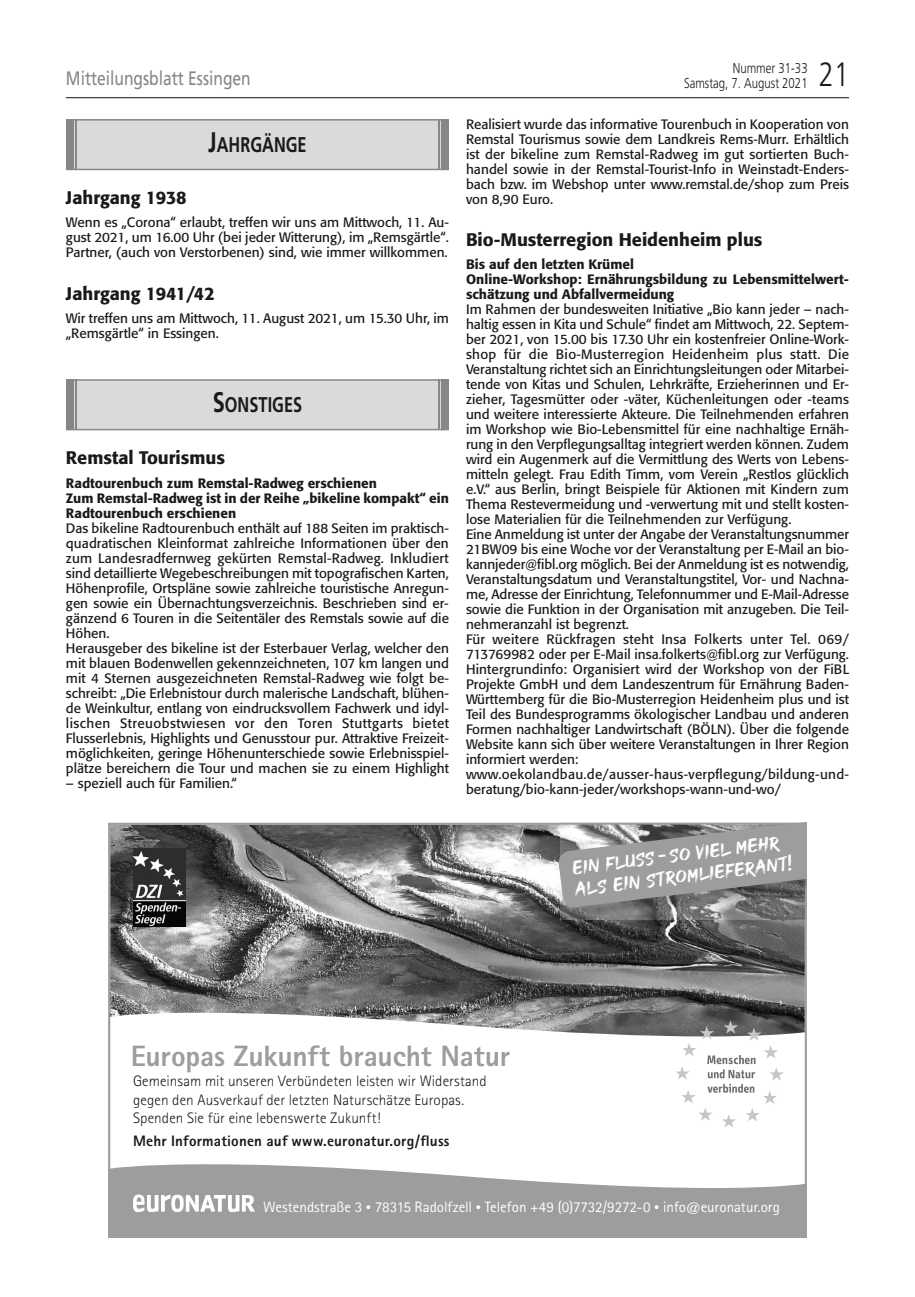
<style>
.page{position:relative;width:915px;height:1297px;background:#fff}
.page>*{position:absolute;margin:0;border:0;box-sizing:border-box;transform-origin:0 0}
.t1{font:300 33.75px "Frutiger";color:#1a1a18;scale:.8 1}
.t2{font:800 29.4px "Rotis Sans Serif";letter-spacing:-.005em;color:#9c9d9d}
.t3{font:700 21.3px "Frutiger";color:#1a1a18;scale:.77 1}
.t4{font:19.5px "Frutiger";color:#868786;scale:.8 1}
.t5{font:18.9px/21.6px "GOODBRUSH";color:#fff}
.t6{font:500 18px "Formata";color:#1a1a18}
.t7{font:300 15.15px/18.1px "AT Rotis Sans Serif";letter-spacing:.005em;color:#1a1a18}
.t8{font:800 15.15px "AT Rotis Sans Serif";letter-spacing:.01em;color:#1a1a18}
.t9{font:15px "Rotis Sans Serif";letter-spacing:-.005em;color:#fff}
.t10{font:300 14.25px "Frutiger";color:#1a1a18;scale:.8 1}
.t11{font:13.5px/15px "Formata";color:#1a1a18}
.t12{font:500 13.5px/15px "Formata";color:#1a1a18}
.s1{font-size:28.35px}
.s2{font-size:10.5px}
</style>
<div class="page">
<hr style="left:66px;top:97px;width:782px;height:1px;background:#1a1a18">
<div style="left:67px;top:121px;width:380px;height:48px;background:#d9dada"></div>
<div style="left:66px;top:119px;width:383px;height:51px;border:2px solid #868786"></div>
<div style="left:441px;top:119px;width:8px;height:50px;background:#868786"></div>
<hr style="left:438px;top:119px;width:1px;height:51px;background:#868786">
<div style="left:66px;top:119px;width:7px;height:51px;background:#868786"></div>
<hr style="left:75px;top:119px;width:2px;height:50px;background:#868786">
<div style="left:67px;top:381px;width:380px;height:48px;background:#d9dada"></div>
<div style="left:66px;top:379px;width:383px;height:51px;border:2px solid #868786"></div>
<div style="left:441px;top:379px;width:8px;height:51px;background:#868786"></div>
<hr style="left:438px;top:379px;width:1px;height:51px;background:#868786">
<div style="left:66px;top:379px;width:7px;height:51px;background:#868786"></div>
<hr style="left:75px;top:379px;width:2px;height:51px;background:#868786">
<svg style="left:108px;top:823px;width:698px;height:330px"></svg>
<svg style="left:108px;top:1153px;width:698px;height:84px;fill:#9c9d9d"></svg>
<img style="left:134px;top:848px;width:51px;height:79px">
<svg style="left:133px;top:1194px;width:122px;height:18px"></svg>
<img style="left:560px;top:908px;width:246px;height:11px">
<svg style="left:557px;top:823px;width:249px;height:85px;background:#949494"></svg>
<svg style="left:675px;top:1020px;width:108px;height:108px"></svg>
<p class="t10" style="left:732px;top:60px;width:95px">Nummer 31-33</p>
<h3 class="t4" style="left:66px;top:66px;width:232px">Mitteilungsblatt Essingen</h3>
<p class="t10" style="left:683px;top:75px;width:156px">Samstag, 7. August 2021</p>
<h1 class="t1" style="left:818px;top:55px;width:39px">21</h1>
<h3 class="t3" style="left:208px;top:132px;width:129px"><span class="s1">J</span>AHRGÄNGE</h3>
<h3 class="t6" style="left:66px;top:187px;width:122px">Jahrgang 1938</h3>
<p class="t11" style="left:66px;top:215px;width:384px;text-align:justify">Wenn es „Corona“ erlaubt, treffen wir uns am Mittwoch, 11. Au&shy;gust 2021, um 16.00 Uhr (bei jeder Witterung), im „Remsgärtle“.<br>Partner, (auch von Verstorbenen) sind, wie immer willkommen.</p>
<h3 class="t6" style="left:66px;top:282px;width:150px">Jahrgang 1941/42</h3>
<p class="t11" style="left:66px;top:311px;width:384px">Wir treffen uns am Mittwoch, 11. August 2021, um 15.30 Uhr, im „Remsgärtle“ in Essingen.</p>
<h3 class="t3" style="left:213px;top:392px;width:118px"><span class="s1">S</span>ONSTIGES</h3>
<h3 class="t6" style="left:66px;top:447px;width:161px">Remstal Tourismus</h3>
<p class="t12" style="left:66px;top:475px;width:384px">Radtourenbuch zum Remstal-Radweg erschienen<br>Zum Remstal-Radweg ist in der Reihe „bikeline kompakt“ ein<br>Radtourenbuch erschienen</p>
<p class="t11" style="left:66px;top:520px;width:384px">Das bikeline Radtourenbuch enthält auf 188 Seiten im praktisch&shy;quadratischen Kleinformat zahlreiche Informationen über den zum Landesradfernweg gekürten Remstal-Radweg. Inkludiert sind detaillierte Wegebeschreibungen mit topografischen Karten, Höhenprofile, Ortspläne sowie zahlreiche touristische Anregun&shy;gen sowie ein Übernachtungsverzeichnis. Beschrieben sind er&shy;gänzend 6 Touren in die Seitentäler des Remstals sowie auf die Höhen.<br>Herausgeber des bikeline ist der Esterbauer Verlag, welcher den mit blauen Bodenwellen gekennzeichneten, 107 km langen und mit 4 Sternen ausgezeichneten Remstal-Radweg wie folgt be&shy;schreibt: „Die Erlebnistour durch malerische Landschaft, blühen&shy;de Weinkultur, entlang von eindrucksvollem Fachwerk und idyl&shy;lischen Streuobstwiesen vor den Toren Stuttgarts bietet Flusserlebnis, Highlights und Genusstour pur. Attraktive Freizeit&shy;möglichkeiten, geringe Höhenunterschiede sowie Erlebnisspiel&shy;plätze bereichern die Tour und machen sie zu einem Highlight</p>
<p class="t11" style="left:66px;top:775px;width:172px">– speziell auch für Familien.“</p>
<p class="t11" style="left:466px;top:116px;width:384px;text-align:justify">Realisiert wurde das informative Tourenbuch in Kooperation von Remstal Tourismus sowie dem Landkreis Rems-Murr. Erhältlich ist der bikeline zum Remstal-Radweg im gut sortierten Buch&shy;handel sowie in der Remstal-Tourist-Info in Weinstadt-Enders&shy;bach bzw. im Webshop unter www.remstal.de/shop zum Preis von 8,90 Euro.</p>
<h3 class="t6" style="left:466px;top:229px;width:298px">Bio-Musterregion Heidenheim plus</h3>
<p class="t12" style="left:466px;top:257px;width:384px">Bis auf den letzten Krümel<br>Online-Workshop: Ernährungsbildung zu Lebensmittelwert&shy;schätzung und Abfallvermeidung</p>
<p class="t11" style="left:466px;top:302px;width:384px">Im Rahmen der bundesweiten Initiative „Bio kann jeder – nach&shy;haltig essen in Kita und Schule“ findet am Mittwoch, 22. Septem&shy;ber 2021, von 15.00 bis 17.30 Uhr ein kostenfreier Online-Work&shy;shop für die Bio-Musterregion Heidenheim plus statt. Die Veranstaltung richtet sich an Einrichtungsleitungen oder Mitarbei&shy;tende von Kitas und Schulen, Lehrkräfte, Erzieherinnen und Er&shy;zieher, Tagesmütter oder -väter, Küchenleitungen oder -teams und weitere interessierte Akteure. Die Teilnehmenden erfahren im Workshop wie Bio-Lebensmittel für eine nachhaltige Ernäh&shy;rung in den Verpflegungsalltag integriert werden können. Zudem wird ein Augenmerk auf die Vermittlung des Werts von Lebens&shy;mitteln gelegt. Frau Edith Timm, vom Verein „Restlos glücklich e.V.“ aus Berlin, bringt Beispiele für Aktionen mit Kindern zum Thema Restevermeidung und -verwertung mit und stellt kosten&shy;lose Materialien für die Teilnehmenden zur Verfügung.<br>Eine Anmeldung ist unter der Angabe der Veranstaltungsnummer 21BW09 bis eine Woche vor der Veranstaltung per E-Mail an bio&shy;kannjeder@fibl.org möglich. Bei der Anmeldung ist es notwendig, Veranstaltungsdatum und Veranstaltungstitel, Vor- und Nachna&shy;me, Adresse der Einrichtung, Telefonnummer und E-Mail-Adresse sowie die Funktion in der Organisation mit anzugeben. Die Teil&shy;nehmeranzahl ist begrenzt.<br>Für weitere Rückfragen steht Insa Folkerts unter Tel. 069/ 713769982 oder per E-Mail insa.folkerts@fibl.org zur Verfügung.<br>Hintergrundinfo: Organisiert wird der Workshop von der FiBL Projekte GmbH und dem Landeszentrum für Ernährung Baden-Württemberg für die Bio-Musterregion Heidenheim plus und ist Teil des Bundesprogramms ökologischer Landbau und anderen Formen nachhaltiger Landwirtschaft (BÖLN). Über die folgende Website kann sich über weitere Veranstaltungen in Ihrer Region informiert werden: www.oekolandbau.de/ausser-haus-verpflegung/bildung-und&shy;beratung/bio-kann-jeder/workshops-wann-und-wo/</p>
<h3 class="t5" style="left:571px;top:858px;width:219px;rotate:-7deg">Ein Fluss – so viel mehr als ein Stromlieferant!</h3>
<h2 class="t2" style="left:131px;top:1037px;width:381px">Europas Zukunft braucht Natur</h2>
<p class="t7" style="left:133px;top:1072px;width:355px">Gemeinsam mit unseren Verbündeten leisten wir Widerstand gegen den Ausverkauf der letzten Naturschätze Europas.<br>Spenden Sie für eine lebenswerte Zukunft!</p>
<p class="t8" style="left:133px;top:1131px;width:318px">Mehr Informationen auf www.euronatur.org/fluss</p>
<p class="t9" style="left:263px;top:1198px;width:518px">Westendstraße 3 <span class="s2">•</span> 78315 Radolfzell <span class="s2">•</span> Telefon +49 (0)7732/9272-0 <span class="s2">•</span> info@euronatur.org</p>
</div>
